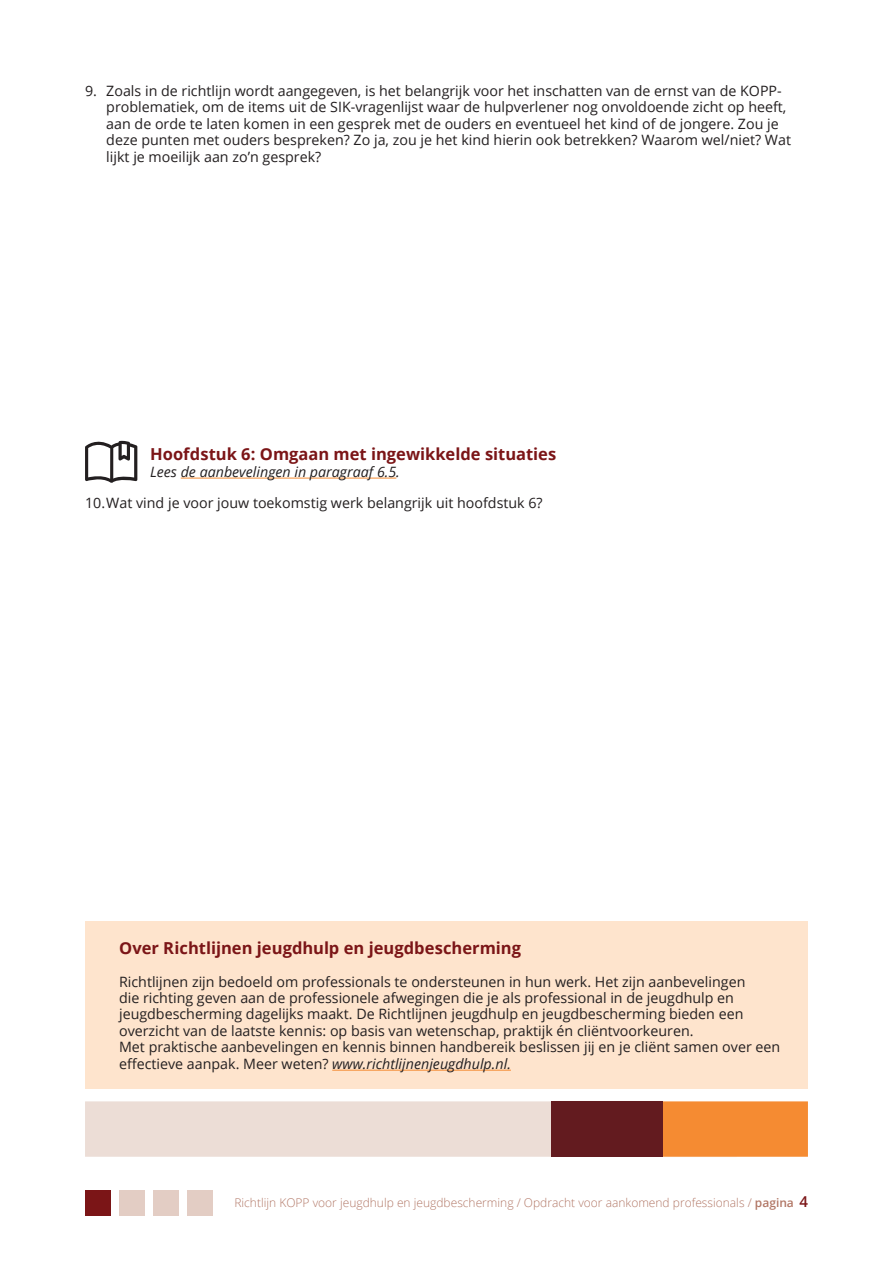
<style>
.page{position:relative;width:893px;height:1263px;background:#fff}
.page>*{position:absolute;margin:0;border:0;box-sizing:border-box;transform-origin:0 0}
.KOPP_Subkop{font:700 16.5px "Open Sans";color:#7b1517}
.KOPP_Platte_tekst{font:14.25px/16.4px "Open Sans";color:#231f20}
.KOPP_Platte_tekst-2{font:italic 14.25px "Open Sans";color:#231f20}
.t1{font:300 12px "Open Sans";color:#b27867}
.s1{font-style:italic}
.s2{font-weight:600}
.s3{font-weight:600;font-size:15px;color:#7b1517}
</style>
<div class="page">
<div style="left:85px;top:1191px;width:26px;height:25px;background:#7b1517"></div>
<div style="left:119px;top:1191px;width:26px;height:25px;background:#e3cdc4"></div>
<div style="left:153px;top:1191px;width:26px;height:25px;background:#e3cdc4"></div>
<div style="left:187px;top:1191px;width:26px;height:25px;background:#e3cdc4"></div>
<hr style="left:181px;top:478px;width:215px;height:1px;background:#f58b32">
<svg style="left:85px;top:1101px;width:723px;height:56px;background:#eecab0"></svg>
<div style="left:552px;top:1101px;width:111px;height:56px;background:#631b1f"></div>
<svg style="left:85px;top:440px;width:52px;height:43px"></svg>
<div style="left:85px;top:921px;width:723px;height:167px;background:#fee4cd"></div>
<hr style="left:332px;top:1070px;width:179px;height:1px;background:#f58b32">
<p class="KOPP_Platte_tekst" style="left:106px;top:82px;width:686px;text-indent:-21px">9. Zoals in de richtlijn wordt aangegeven, is het belangrijk voor het inschatten van de ernst van de KOPP&shy;problematiek, om de items uit de SIK-vragenlijst waar de hulpverlener nog onvoldoende zicht op heeft, aan de orde te laten komen in een gesprek met de ouders en eventueel het kind of de jongere. Zou je deze punten met ouders bespreken? Zo ja, zou je het kind hierin ook betrekken? Waarom wel/niet? Wat lijkt je moeilijk aan zo’n gesprek?</p>
<p class="KOPP_Subkop" style="left:150px;top:442px;width:408px">Hoofdstuk 6: Omgaan met ingewikkelde situaties</p>
<p class="KOPP_Platte_tekst-2" style="left:150px;top:462px;width:251px">Lees de aanbevelingen in paragraaf 6.5.</p>
<p class="KOPP_Platte_tekst" style="left:85px;top:494px;width:459px">10. Wat vind je voor jouw toekomstig werk belangrijk uit hoofdstuk 6?</p>
<p class="KOPP_Subkop" style="left:119px;top:936px;width:403px">Over Richtlijnen jeugdhulp en jeugdbescherming</p>
<p class="KOPP_Platte_tekst" style="left:119px;top:973px;width:663px">Richtlijnen zijn bedoeld om professionals te ondersteunen in hun werk. Het zijn aanbevelingen<br>die richting geven aan de professionele afwegingen die je als professional in de jeugdhulp en jeugdbescherming dagelijks maakt. De Richtlijnen jeugdhulp en jeugdbescherming bieden een overzicht van de laatste kennis: op basis van wetenschap, praktijk én cliëntvoorkeuren.<br>Met praktische aanbevelingen en kennis binnen handbereik beslissen jij en je cliënt samen over een effectieve aanpak. Meer weten? <span class="s1">www.richtlijnenjeugdhulp.nl.</span></p>
<p class="t1" style="left:234px;top:1194px;width:575px">Richtlijn KOPP voor jeugdhulp en jeugdbescherming / Opdracht voor aankomend professionals / <span class="s2">pagina</span> <span class="s3">4</span></p>
</div>
